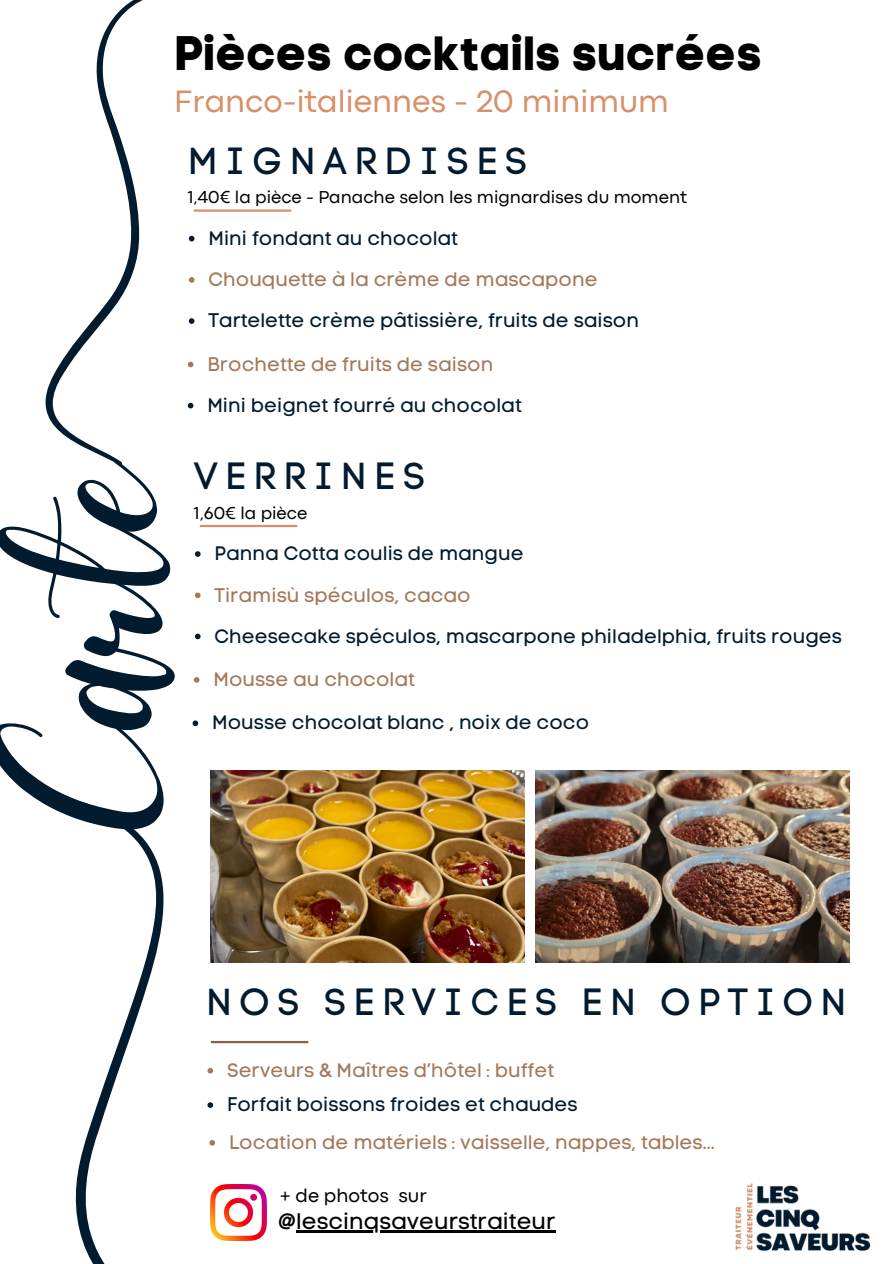
<style>
.page{position:relative;width:894px;height:1264px;background:#fff}
.page>*{position:absolute;margin:0;border:0;box-sizing:border-box;transform-origin:0 0}
.t1{font:217.8px "Daydream";color:#031b2e}
.t2{font:48px "Code Pro Bold LC";color:#000}
.t3{font:37.5px "Code Pro Normal LC";letter-spacing:.2em;color:#031b2e}
.t4{font:32.25px "Codec Pro";color:#d98f6a}
.t5{font:22.5px "Code Pro Normal LC";color:#000}
.t6{font:19.5px "Code Pro Normal LC";color:#031b2e}
.t7{font:19.5px "Code Pro Normal LC";color:#a4795b}
.t8{font:19.5px "Codec Pro";color:#000}
.t9{font:18px "Codec Pro";color:#000}
</style>
<div class="page">
<svg style="left:45px;top:0;width:98px;height:465px"></svg>
<svg style="left:33px;top:790px;width:234px;height:473px"></svg>
<hr style="left:194px;top:209px;width:97px;height:3px;background:#d98f6a">
<img style="left:735px;top:1183px;width:136px;height:68px">
<img style="left:210px;top:1184px;width:56px;height:56px">
<img style="left:210px;top:770px;width:314px;height:192px">
<img style="left:535px;top:770px;width:314px;height:192px">
<hr style="left:211px;top:1040px;width:97px;height:3px;background:#8b5f41">
<hr style="left:200px;top:525px;width:97px;height:2px;background:#d98f6a">
<svg style="left:189px;top:277px;width:5px;height:6px"></svg>
<svg style="left:188px;top:362px;width:5px;height:5px"></svg>
<svg style="left:189px;top:236px;width:5px;height:5px"></svg>
<svg style="left:189px;top:318px;width:5px;height:6px"></svg>
<hr style="left:296px;top:1230px;width:259px;height:2px;background:#000">
<svg style="left:207px;top:1067px;width:6px;height:6px"></svg>
<svg style="left:209px;top:1139px;width:6px;height:6px"></svg>
<svg style="left:207px;top:1102px;width:6px;height:5px"></svg>
<svg style="left:195px;top:592px;width:5px;height:6px"></svg>
<svg style="left:194px;top:677px;width:5px;height:5px"></svg>
<svg style="left:195px;top:551px;width:5px;height:6px"></svg>
<svg style="left:195px;top:633px;width:5px;height:6px"></svg>
<svg style="left:192px;top:720px;width:6px;height:6px"></svg>
<svg style="left:188px;top:403px;width:5px;height:5px"></svg>
<p class="t2" style="left:174px;top:24px;width:589px">Pièces cocktails sucrées</p>
<p class="t4" style="left:174px;top:89px;width:496px">Franco-italiennes - 20 minimum</p>
<p class="t3" style="left:188px;top:138px;width:341px">MIGNARDISES</p>
<p class="t9" style="left:188px;top:191px;width:501px">1,40€ la pièce - Panache selon les mignardises du moment</p>
<h3 class="t6" style="left:208px;top:226px;width:251px">Mini fondant au chocolat</h3>
<h2 class="t7" style="left:208px;top:267px;width:390px">Chouquette à la crème de mascapone</h2>
<p class="t6" style="left:208px;top:309px;width:432px">Tartelette crème pâtissière, fruits de saison</p>
<h4 class="t7" style="left:207px;top:352px;width:287px">Brochette de fruits de saison</h4>
<p class="t1" style="left:-37px;top:829px;width:376px;rotate:-90deg">Carte</p>
<h3 class="t6" style="left:207px;top:393px;width:316px">Mini beignet fourré au chocolat</h3>
<p class="t3" style="left:194px;top:454px;width:232px">VERRINES</p>
<p class="t9" style="left:194px;top:506px;width:115px">1,60€ la pièce</p>
<p class="t6" style="left:214px;top:541px;width:310px">Panna Cotta coulis de mangue</p>
<p class="t7" style="left:214px;top:583px;width:257px">Tiramisù spéculos, cacao</p>
<p class="t6" style="left:214px;top:624px;width:628px">Cheesecake spéculos, mascarpone philadelphia, fruits rouges</p>
<p class="t7" style="left:213px;top:667px;width:203px">Mousse au chocolat</p>
<p class="t6" style="left:212px;top:711px;width:378px">Mousse chocolat blanc , noix de coco</p>
<h3 class="t3" style="left:206px;top:979px;width:642px">NOS SERVICES EN OPTION</h3>
<p class="t7" style="left:227px;top:1058px;width:328px">Serveurs &amp; Maîtres d’hôtel : buffet</p>
<p class="t6" style="left:227px;top:1092px;width:352px">Forfait boissons froides et chaudes</p>
<p class="t7" style="left:229px;top:1130px;width:487px">Location de matériels : vaisselle, nappes, tables...</p>
<p class="t8" style="left:280px;top:1188px;width:148px">+ de photos sur</p>
<p class="t5" style="left:278px;top:1207px;width:278px">@lescinqsaveurstraiteur</p>
</div>
